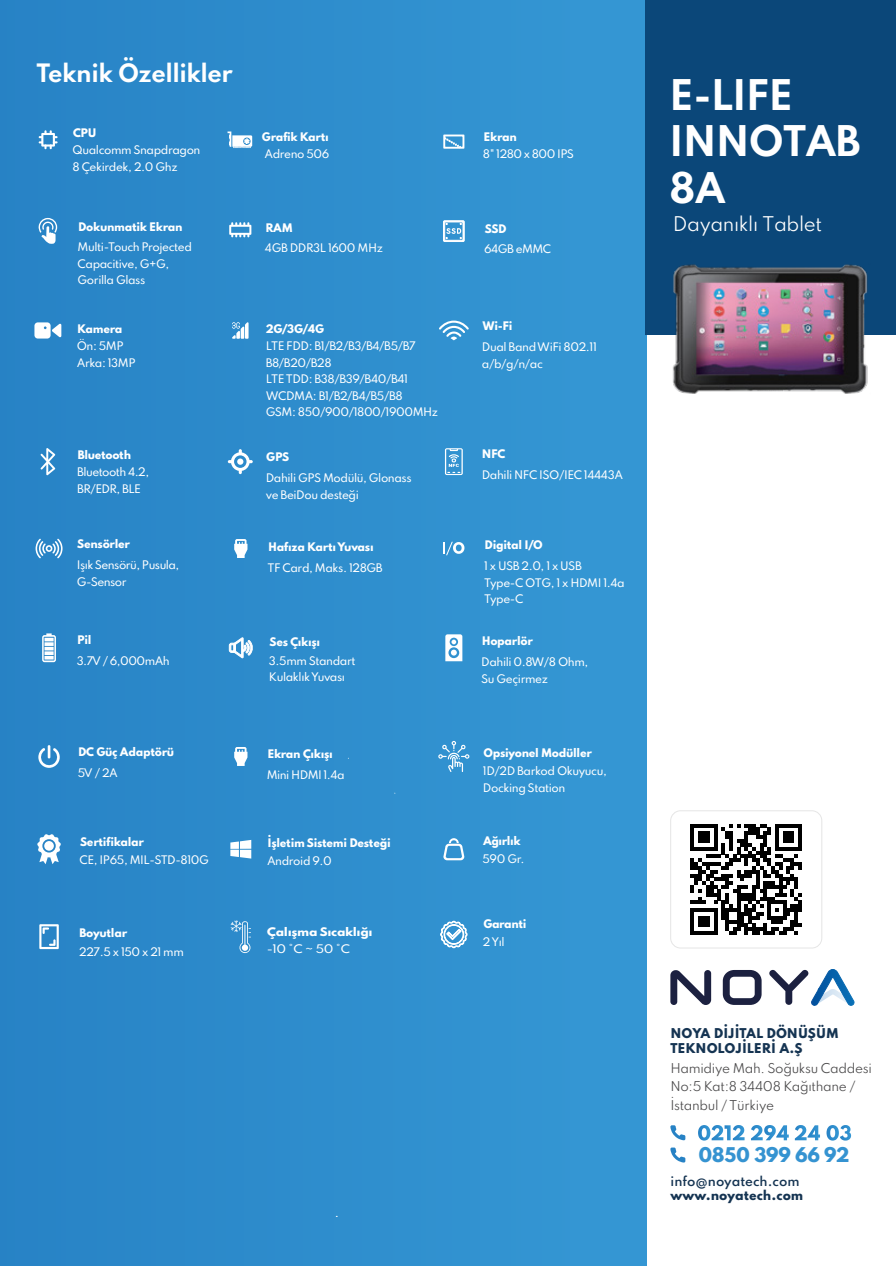
<style>
.page{position:relative;width:896px;height:1266px;background:#fff}
.page>*{position:absolute;margin:0;border:0;box-sizing:border-box;transform-origin:0 0}
.t1{font:700 37.5px/46.5px "Spartan";letter-spacing:-.025em;color:#fff}
.t2{font:700 22.5px "Spartan";letter-spacing:-.02em;color:#fff}
.t3{font:18px "Spartan";letter-spacing:-.025em;color:#fff}
.t4{font:800 18px "Spartan";letter-spacing:-.02em;color:#3593d1}
.t5{font:12px/18.8px "Spartan";letter-spacing:-.025em;color:#4a494a}
.t6{font:800 12px/15px "Spartan";color:#153452}
.t7{font:600 12px "Spartan";color:#153452}
.t8{font:500 10.5px/16.5px "Spartan";letter-spacing:-.04em;color:#fff}
.t9{font:800 10.5px "Spartan";letter-spacing:-.03em;color:#fff}
.t10{font:800 10.5px "Spartan";letter-spacing:-.03em;color:#fff;scale:1.12 1}
.t11{font:500 10.5px "Spartan";letter-spacing:-.04em;color:#fff;scale:1.12 1}
</style>
<div class="page">
<div style="left:0;top:0;width:647px;height:1266px;background:#2e8dcd"></div>
<svg style="left:39px;top:130px;width:19px;height:19px"></svg>
<div style="left:645px;top:0;width:251px;height:334px;background:#0b4779"></div>
<svg style="left:443px;top:134px;width:22px;height:15px"></svg>
<svg style="left:443px;top:220px;width:22px;height:22px"></svg>
<svg style="left:38px;top:218px;width:19px;height:26px"></svg>
<svg style="left:229px;top:222px;width:22px;height:15px"></svg>
<svg style="left:232px;top:322px;width:17px;height:17px"></svg>
<svg style="left:439px;top:321px;width:30px;height:19px"></svg>
<svg style="left:230px;top:920px;width:21px;height:33px"></svg>
<svg style="left:228px;top:131px;width:24px;height:17px"></svg>
<svg style="left:39px;top:924px;width:20px;height:25px"></svg>
<svg style="left:37px;top:834px;width:24px;height:30px"></svg>
<svg style="left:230px;top:840px;width:21px;height:18px"></svg>
<img style="left:443px;top:844px;width:21px;height:16px">
<svg style="left:449px;top:838px;width:10px;height:5px"></svg>
<svg style="left:41px;top:448px;width:14px;height:27px"></svg>
<svg style="left:445px;top:448px;width:18px;height:27px"></svg>
<svg style="left:234px;top:539px;width:13px;height:19px"></svg>
<svg style="left:36px;top:539px;width:27px;height:19px"></svg>
<svg style="left:443px;top:542px;width:21px;height:13px"></svg>
<svg style="left:234px;top:747px;width:13px;height:19px"></svg>
<svg style="left:438px;top:741px;width:31px;height:31px"></svg>
<svg style="left:38px;top:745px;width:22px;height:23px"></svg>
<svg style="left:42px;top:633px;width:14px;height:29px"></svg>
<svg style="left:229px;top:637px;width:24px;height:21px"></svg>
<svg style="left:440px;top:921px;width:27px;height:27px"></svg>
<img style="left:666px;top:264px;width:209px;height:130px">
<svg style="left:228px;top:449px;width:25px;height:25px"></svg>
<div style="left:237px;top:458px;width:6px;height:7px;background:#fff;border-radius:50%"></div>
<svg style="left:34px;top:322px;width:27px;height:17px"></svg>
<svg style="left:445px;top:634px;width:17px;height:27px"></svg>
<div style="left:670px;top:810px;width:152px;height:138px;border:1px solid #e5e5e5;border-radius:10px"></div>
<svg style="left:691px;top:824px;width:111px;height:111px"></svg>
<svg style="left:698px;top:1125px;width:47px;height:15px"></svg>
<svg style="left:751px;top:1125px;width:38px;height:15px"></svg>
<svg style="left:795px;top:1125px;width:25px;height:15px"></svg>
<svg style="left:826px;top:1125px;width:25px;height:15px"></svg>
<svg style="left:670px;top:1125px;width:15px;height:15px"></svg>
<svg style="left:670px;top:1147px;width:15px;height:15px"></svg>
<svg style="left:723px;top:970px;width:39px;height:35px"></svg>
<svg style="left:670px;top:970px;width:41px;height:35px"></svg>
<svg style="left:769px;top:969px;width:85px;height:37px"></svg>
<h2 class="t2" style="left:36px;top:56px;width:198px">Teknik Özellikler</h2>
<p class="t9" style="left:73px;top:125px;width:25px">CPU</p>
<p class="t8" style="left:73px;top:142px;width:129px">Qualcomm Snapdragon<br>8 Çekirdek, 2.0 Ghz</p>
<p class="t9" style="left:78px;top:219px;width:106px">Dokunmatik Ekran</p>
<p class="t8" style="left:78px;top:238px;width:116px">Multi-Touch Projected<br>Capacitive, G+G,<br>Gorilla Glass</p>
<p class="t9" style="left:77px;top:321px;width:47px">Kamera</p>
<p class="t8" style="left:77px;top:338px;width:60px">Ön: 5MP<br>Arka: 13MP</p>
<p class="t9" style="left:78px;top:447px;width:55px">Bluetooth</p>
<p class="t8" style="left:77px;top:464px;width:74px">Bluetooth 4.2,<br>BR/EDR, BLE</p>
<p class="t9" style="left:77px;top:536px;width:54px">Sensörler</p>
<p class="t8" style="left:77px;top:556px;width:104px">Işık Sensörü, Pusula,<br>G-Sensor</p>
<p class="t9" style="left:77px;top:632px;width:16px">Pil</p>
<p class="t8" style="left:77px;top:652px;width:95px">3.7V / 6,000mAh</p>
<p class="t9" style="left:262px;top:129px;width:68px">Grafik Kartı</p>
<p class="t8" style="left:264px;top:145px;width:66px">Adreno 506</p>
<p class="t9" style="left:265px;top:220px;width:29px">RAM</p>
<p class="t8" style="left:265px;top:239px;width:119px">4GB DDR3L 1600 MHz</p>
<p class="t9" style="left:266px;top:321px;width:59px">2G/3G/4G</p>
<p class="t8" style="left:266px;top:338px;width:174px">LTE FDD: B1/B2/B3/B4/B5/B7<br>B8/B20/B28<br>LTE TDD: B38/B39/B40/B41<br>WCDMA: B1/B2/B4/B5/B8<br>GSM: 850/900/1800/1900MHz</p>
<p class="t9" style="left:266px;top:449px;width:24px">GPS</p>
<p class="t8" style="left:266px;top:470px;width:147px">Dahili GPS Modülü, Glonass ve BeiDou desteği</p>
<p class="t9" style="left:268px;top:539px;width:107px">Hafıza Kartı Yuvası</p>
<p class="t8" style="left:267px;top:560px;width:117px">TF Card, Maks. 128GB</p>
<p class="t9" style="left:269px;top:634px;width:52px">Ses Çıkışı</p>
<p class="t8" style="left:269px;top:652px;width:88px">3.5mm Standart<br>Kulaklık Yuvası</p>
<p class="t9" style="left:483px;top:129px;width:35px">Ekran</p>
<p class="t8" style="left:483px;top:145px;width:93px">8" 1280 x 800 IPS</p>
<p class="t9" style="left:485px;top:221px;width:23px">SSD</p>
<p class="t8" style="left:484px;top:240px;width:68px">64GB eMMC</p>
<p class="t9" style="left:482px;top:318px;width:32px">Wi-Fi</p>
<p class="t8" style="left:482px;top:339px;width:117px">Dual Band WiFi 802.11 a/b/g/n/ac</p>
<p class="t9" style="left:482px;top:445px;width:25px">NFC</p>
<p class="t8" style="left:482px;top:466px;width:143px">Dahili NFC ISO/IEC 14443A</p>
<p class="t9" style="left:485px;top:537px;width:60px">Digital I/O</p>
<p class="t8" style="left:484px;top:557px;width:142px">1 x USB 2.0, 1 x USB<br>Type-C OTG, 1 x HDMI 1.4a<br>Type-C</p>
<p class="t9" style="left:482px;top:633px;width:53px">Hoparlör</p>
<p class="t8" style="left:481px;top:653px;width:109px">Dahili 0.8W/8 Ohm,<br>Su Geçirmez</p>
<p class="t9" style="left:78px;top:744px;width:98px">DC Güç Adaptörü</p>
<p class="t9" style="left:483px;top:745px;width:110px">Opsiyonel Modüller</p>
<p class="t8" style="left:78px;top:765px;width:42px">5V / 2A</p>
<p class="t9" style="left:267px;top:746px;width:67px">Ekran Çıkışı</p>
<p class="t8" style="left:267px;top:766px;width:79px">Mini HDMI 1.4a</p>
<p class="t8" style="left:483px;top:762px;width:126px">1D/2D Barkod Okuyucu,<br>Docking Station</p>
<p class="t9" style="left:80px;top:833px;width:65px">Sertifikalar</p>
<p class="t8" style="left:80px;top:851px;width:131px">CE, IP65, MIL-STD-810G</p>
<p class="t9" style="left:80px;top:925px;width:49px">Boyutlar</p>
<p class="t8" style="left:79px;top:943px;width:106px">227.5 x 150 x 21 mm</p>
<p class="t9" style="left:268px;top:835px;width:125px">İşletim Sistemi Desteği</p>
<p class="t8" style="left:267px;top:853px;width:66px">Android 9.0</p>
<p class="t10" style="left:267px;top:924px;width:96px">Çalışma Sıcaklığı</p>
<p class="t11" style="left:267px;top:941px;width:76px">-10 °C ~ 50 °C</p>
<p class="t9" style="left:483px;top:833px;width:39px">Ağırlık</p>
<p class="t8" style="left:483px;top:850px;width:44px">590 Gr.</p>
<p class="t9" style="left:483px;top:915px;width:45px">Garanti</p>
<p class="t8" style="left:483px;top:933px;width:23px">2 Yıl</p>
<h1 class="t1" style="left:669px;top:71px;width:193px">E-LIFE<br>INNOTAB<br>8A</h1>
<h3 class="t3" style="left:673px;top:210px;width:151px">Dayanıklı Tablet</h3>
<p class="t6" style="left:670px;top:1025px;width:170px">NOYA DİJİTAL DÖNÜŞÜM<br>TEKNOLOJİLERİ A.Ş</p>
<p class="t5" style="left:670px;top:1058px;width:203px">Hamidiye Mah. Soğuksu Caddesi<br>No:5 Kat:8 34408 Kağıthane /<br>İstanbul / Türkiye</p>
<h3 class="t4" style="left:698px;top:1141px;width:153px">0850 399 66 92</h3>
<p class="t7" style="left:671px;top:1172px;width:130px">info@noyatech.com</p>
<p class="t6" style="left:671px;top:1187px;width:134px">www.noyatech.com</p>
</div>
